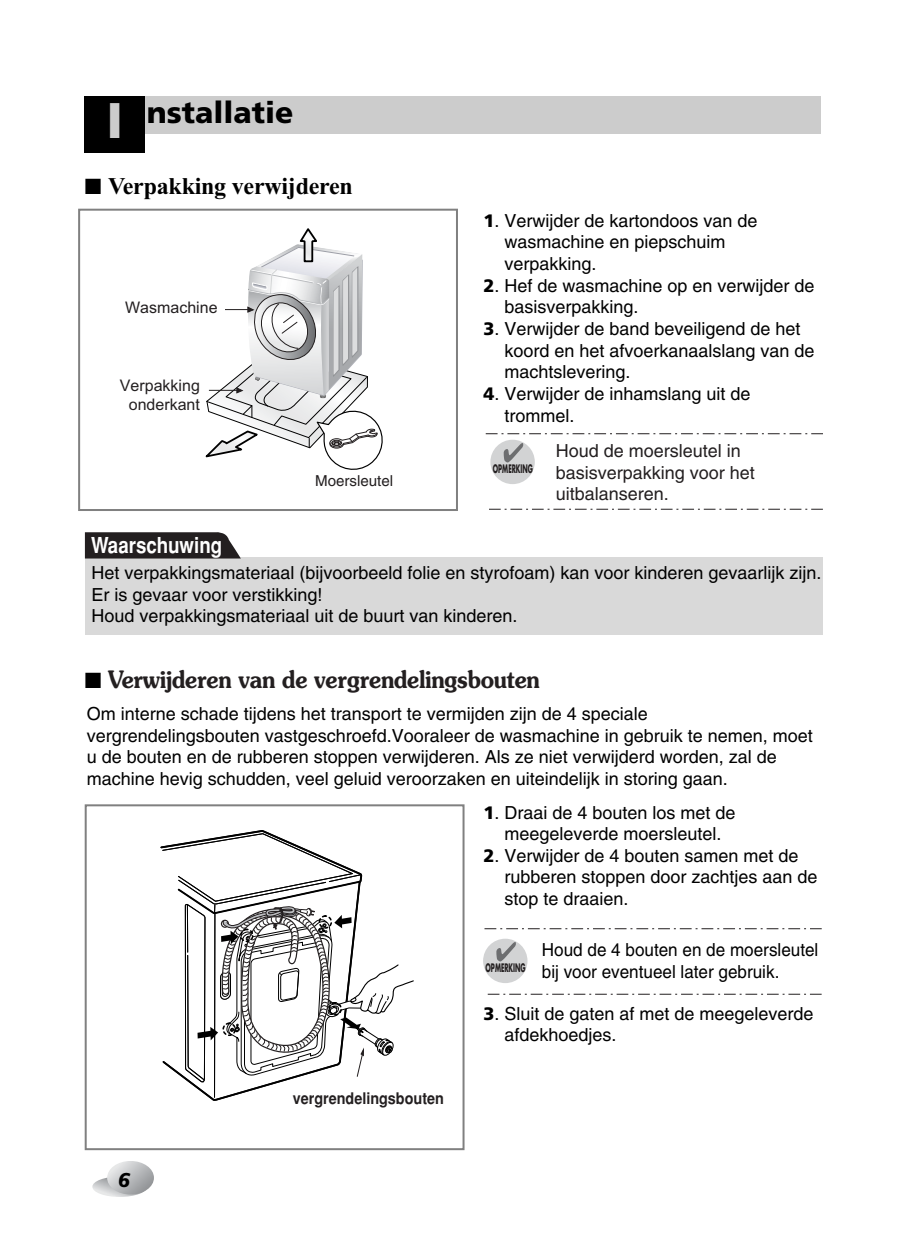
<style>
.page{position:relative;width:906px;height:1246px;background:#fff}
.page>*{position:absolute;margin:0;border:0;box-sizing:border-box;transform-origin:0 0}
.t1{font:900 50px "Frutiger";color:#ccc}
.t2{font:900 30px "Frutiger";color:#000}
.t3{font:600 24px "Souvenir";letter-spacing:-.015em;color:#231f20;scale:.9 1}
.t4{font:700 24px "Times New Roman";letter-spacing:-.01em;color:#000}
.t5{font:700 22px "Helvetica";color:#fff;scale:.85 1}
.t6{font:italic 900 20px "Frutiger";color:#000}
.t7{font:18px/21.4px "Helvetica";color:#000}
.t8{font:18px/21.6px "Helvetica";color:#000;scale:.95 1}
.t9{font:18px/21.6px "Helvetica";color:#231f20}
.t10{font:16px/19.2px "Arial";color:#231f20;text-align:center}
.t11{font:700 16px "Helvetica";color:#231f20;scale:.9 1}
.t12{font:15.2px "Helvetica";color:#231f20}
.t13{font:700 11.4px "Futura";color:#231f20;scale:.54 1}
.s1{font-family:"Frutiger";font-weight:900}
.s2{color:#000}
</style>
<div class="page">
<svg style="left:92px;top:1177px;width:55px;height:20px"></svg>
<svg style="left:107px;top:1162px;width:47px;height:33px"></svg>
<div style="left:78px;top:209px;width:380px;height:302px;border:2px solid #808080"></div>
<div style="left:85px;top:96px;width:736px;height:37px;background:#ccc"></div>
<div style="left:85px;top:96px;width:60px;height:57px;background:#000"></div>
<svg style="left:205px;top:228px;width:178px;height:242px"></svg>
<div style="left:85px;top:804px;width:380px;height:346px;border:2px solid #808080"></div>
<svg style="left:162px;top:833px;width:252px;height:268px"></svg>
<div style="left:483px;top:939px;width:45px;height:44px;background:#d2d3d4;border-radius:50%"></div>
<svg style="left:496px;top:942px;width:20px;height:19px"></svg>
<svg style="left:484px;top:928px;width:338px;height:1px"></svg>
<svg style="left:488px;top:994px;width:334px;height:1px"></svg>
<div style="left:291px;top:1091px;width:169px;height:25px;background:#fff"></div>
<div style="left:85px;top:558px;width:737px;height:77px;background:#d9d9d9"></div>
<svg style="left:85px;top:532px;width:156px;height:27px;background:#343031"></svg>
<div style="left:123px;top:300px;width:102px;height:29px;background:#fff"></div>
<div style="left:490px;top:440px;width:45px;height:44px;background:#d2d3d4;border-radius:50%"></div>
<svg style="left:504px;top:443px;width:19px;height:20px"></svg>
<svg style="left:486px;top:433px;width:337px;height:1px"></svg>
<svg style="left:489px;top:509px;width:334px;height:1px"></svg>
<h1 class="t1" style="left:106px;top:100px;width:18px">I</h1>
<h2 class="t2" style="left:147px;top:100px;width:148px">nstallatie</h2>
<h3 class="t4" style="left:85px;top:179px;width:270px">■ Verpakking verwijderen</h3>
<p class="t10" style="left:125px;top:300px;width:94px">Wasmachine</p>
<p class="t10" style="left:120px;top:378px;width:82px">Verpakking onderkant</p>
<p class="t5" style="left:91px;top:537px;width:156px">Waarschuwing</p>
<p class="t12" style="left:315px;top:475px;width:80px">Moersleutel</p>
<p class="t7" style="left:505px;top:212px;width:255px;text-indent:-21px"><span class="s1">1</span>. Verwijder de kartondoos van de wasmachine en piepschuim verpakking.</p>
<p class="t7" style="left:505px;top:277px;width:312px;text-indent:-21px"><span class="s1">2</span>. Hef de wasmachine op en verwijder de basisverpakking.</p>
<p class="t7" style="left:505px;top:320px;width:312px;text-indent:-21px"><span class="s1">3</span>. Verwijder de band beveiligend de het koord en het afvoerkanaalslang van de machtslevering.</p>
<p class="t7" style="left:505px;top:385px;width:248px;text-indent:-21px"><span class="s1">4</span>. Verwijder de inhamslang uit de trommel.</p>
<p class="t13" style="left:493px;top:464px;width:76px">OPMERKING</p>
<p class="t9" style="left:556px;top:442px;width:201px">Houd de moersleutel in basisverpakking voor het uitbalanseren.</p>
<p class="t7" style="left:91px;top:564px;width:732px">Het verpakkingsmateriaal (bijvoorbeeld folie en styrofoam) kan voor kinderen gevaarlijk zijn.<br>Er is gevaar voor verstikking!<br>Houd verpakkingsmateriaal uit de buurt van kinderen.</p>
<h3 class="t3" style="left:85px;top:670px;width:507px"><span class="s2">■</span> Verwijderen van de vergrendelingsbouten</h3>
<p class="t7" style="left:87px;top:705px;width:728px">Om interne schade tijdens het transport te vermijden zijn de 4 speciale vergrendelingsbouten vastgeschroefd.Vooraleer de wasmachine in gebruik te nemen, moet u de bouten en de rubberen stoppen verwijderen. Als ze niet verwijderd worden, zal de machine hevig schudden, veel geluid veroorzaken en uiteindelijk in storing gaan.</p>
<p class="t7" style="left:484px;top:803px;width:254px;text-align:center"><span class="s1">1</span>. Draai de 4 bouten los met de meegeleverde moersleutel.</p>
<p class="t7" style="left:505px;top:847px;width:315px;text-indent:-21px"><span class="s1">2</span>. Verwijder de 4 bouten samen met de rubberen stoppen door zachtjes aan de stop te draaien.</p>
<p class="t13" style="left:486px;top:963px;width:76px">OPMERKING</p>
<p class="t8" style="left:542px;top:941px;width:293px">Houd de 4 bouten en de moersleutel bij voor eventueel later gebruik.</p>
<p class="t6" style="left:118px;top:1172px;width:14px">6</p>
<p class="t11" style="left:293px;top:1093px;width:169px">vergrendelingsbouten</p>
<p class="t7" style="left:505px;top:1005px;width:311px;text-indent:-21px"><span class="s1">3</span>. Sluit de gaten af met de meegeleverde afdekhoedjes.</p>
</div>
